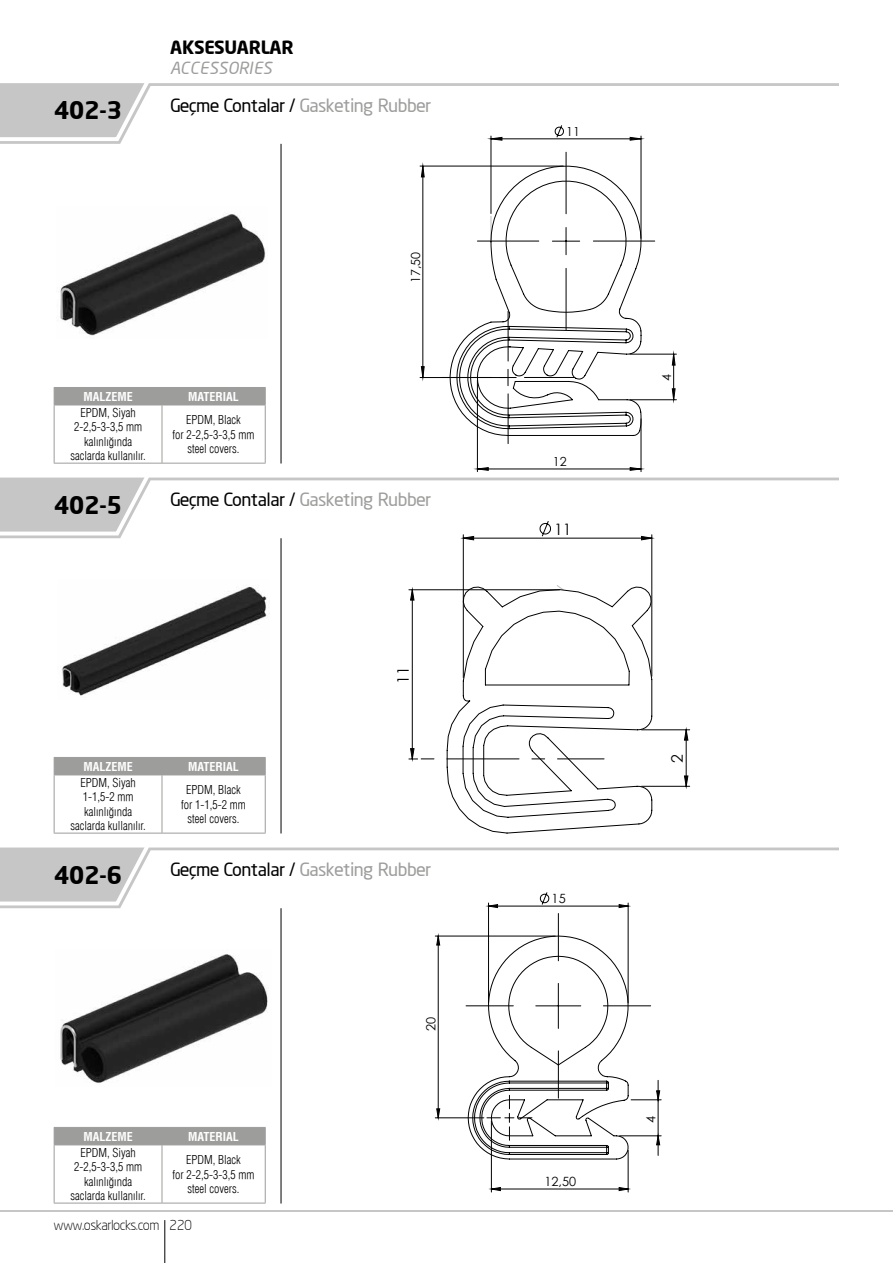
<style>
.page{position:relative;width:893px;height:1263px;background:#fff}
.page>*{position:absolute;margin:0;border:0;box-sizing:border-box;transform-origin:0 0}
.t1{font:700 24px "Neo Sans";color:#000}
.t2{font:18px "Neo Sans";color:#9d9d9c}
.t3{font:700 18px "Neo Sans";color:#000}
.t4{font:italic 16.5px "Neo Sans";color:#9d9d9c}
.t5{font:15.75px "Century Gothic";color:#020203}
.t6{font:300 13.5px "Neo Sans";color:#000}
.t7{font:12.75px "Century Gothic";color:#020203}
.t8{font:12.45px "Century Gothic";color:#020203}
.t9{font:300 condensed 12px/14.4px "Helvetica";color:#000;text-align:center}
.t10{font:700 condensed 12px "Helvetica";color:#fff}
.s1{color:#000}
</style>
<div class="page">
<hr style="left:0;top:1210px;width:893px;height:2px;background:#c6c6c6">
<hr style="left:164px;top:1220px;width:1px;height:43px;background:#000">
<img style="left:60px;top:954px;width:208px;height:129px">
<img style="left:61px;top:586px;width:206px;height:110px">
<img style="left:60px;top:213px;width:206px;height:123px">
<svg style="left:0;top:83px;width:839px;height:61px"></svg>
<svg style="left:0;top:83px;width:156px;height:60px"></svg>
<svg style="left:0;top:478px;width:839px;height:60px"></svg>
<svg style="left:0;top:477px;width:156px;height:60px"></svg>
<svg style="left:0;top:847px;width:839px;height:61px"></svg>
<svg style="left:0;top:847px;width:156px;height:60px"></svg>
<div style="left:54px;top:1127px;width:212px;height:17px;background:#9d9d9c"></div>
<hr style="left:54px;top:1144px;width:108px;height:1px;background:#9d9d9c">
<hr style="left:54px;top:1145px;width:1px;height:58px;background:#9d9d9c">
<hr style="left:162px;top:1144px;width:104px;height:1px;background:#9d9d9c">
<hr style="left:162px;top:1145px;width:1px;height:58px;background:#9d9d9c">
<hr style="left:265px;top:1145px;width:1px;height:58px;background:#9d9d9c">
<hr style="left:54px;top:1203px;width:108px;height:1px;background:#9d9d9c">
<hr style="left:162px;top:1203px;width:104px;height:1px;background:#9d9d9c">
<div style="left:54px;top:387px;width:212px;height:18px;background:#9d9d9c"></div>
<hr style="left:54px;top:405px;width:108px;height:1px;background:#9d9d9c">
<hr style="left:54px;top:405px;width:1px;height:58px;background:#9d9d9c">
<hr style="left:162px;top:405px;width:104px;height:1px;background:#9d9d9c">
<hr style="left:162px;top:405px;width:1px;height:58px;background:#9d9d9c">
<hr style="left:265px;top:405px;width:1px;height:58px;background:#9d9d9c">
<hr style="left:54px;top:463px;width:108px;height:1px;background:#9d9d9c">
<hr style="left:162px;top:463px;width:104px;height:1px;background:#9d9d9c">
<div style="left:54px;top:757px;width:212px;height:17px;background:#9d9d9c"></div>
<hr style="left:54px;top:774px;width:108px;height:1px;background:#9d9d9c">
<hr style="left:54px;top:775px;width:1px;height:58px;background:#9d9d9c">
<hr style="left:162px;top:774px;width:104px;height:1px;background:#9d9d9c">
<hr style="left:162px;top:775px;width:1px;height:58px;background:#9d9d9c">
<hr style="left:265px;top:775px;width:1px;height:58px;background:#9d9d9c">
<hr style="left:54px;top:833px;width:108px;height:1px;background:#9d9d9c">
<hr style="left:162px;top:833px;width:104px;height:1px;background:#9d9d9c">
<hr style="left:281px;top:908px;width:1px;height:295px;background:#000">
<hr style="left:281px;top:538px;width:1px;height:295px;background:#000">
<hr style="left:281px;top:144px;width:1px;height:319px;background:#000">
<svg style="left:421px;top:137px;width:255px;height:334px"></svg>
<hr style="left:593px;top:241px;width:62px;height:1px;background:#020203">
<hr style="left:566px;top:152px;width:1px;height:62px;background:#020203">
<hr style="left:508px;top:394px;width:1px;height:50px;background:#020203">
<hr style="left:491px;top:136px;width:1px;height:77px;background:#020203">
<hr style="left:641px;top:136px;width:1px;height:102px;background:#020203">
<hr style="left:641px;top:420px;width:1px;height:52px;background:#020203">
<hr style="left:477px;top:380px;width:1px;height:92px;background:#020203">
<hr style="left:630px;top:399px;width:46px;height:1px;background:#020203">
<hr style="left:630px;top:354px;width:46px;height:1px;background:#020203">
<hr style="left:420px;top:377px;width:85px;height:1px;background:#020203">
<hr style="left:420px;top:166px;width:143px;height:1px;background:#020203">
<svg style="left:491px;top:125px;width:150px;height:15px"></svg>
<svg style="left:478px;top:468px;width:163px;height:2px"></svg>
<svg style="left:672px;top:354px;width:3px;height:46px"></svg>
<svg style="left:421px;top:166px;width:3px;height:211px"></svg>
<svg style="left:449px;top:165px;width:193px;height:271px"></svg>
<svg style="left:410px;top:536px;width:279px;height:250px"></svg>
<hr style="left:651px;top:535px;width:1px;height:141px;background:#020203">
<hr style="left:463px;top:535px;width:1px;height:143px;background:#020203">
<hr style="left:641px;top:786px;width:49px;height:1px;background:#020203">
<hr style="left:641px;top:729px;width:49px;height:1px;background:#020203">
<svg style="left:409px;top:585px;width:195px;height:175px"></svg>
<svg style="left:463px;top:520px;width:189px;height:20px"></svg>
<svg style="left:684px;top:730px;width:4px;height:56px"></svg>
<svg style="left:446px;top:586px;width:207px;height:248px"></svg>
<svg style="left:436px;top:904px;width:224px;height:287px"></svg>
<hr style="left:558px;top:913px;width:1px;height:48px;background:#020203">
<hr style="left:466px;top:1005px;width:47px;height:1px;background:#020203">
<hr style="left:603px;top:1005px;width:48px;height:1px;background:#020203">
<hr style="left:628px;top:1150px;width:1px;height:42px;background:#020203">
<hr style="left:491px;top:1121px;width:1px;height:71px;background:#020203">
<hr style="left:628px;top:903px;width:1px;height:100px;background:#020203">
<hr style="left:488px;top:903px;width:1px;height:100px;background:#020203">
<hr style="left:620px;top:1135px;width:41px;height:1px;background:#020203">
<hr style="left:631px;top:1099px;width:30px;height:1px;background:#020203">
<hr style="left:435px;top:1117px;width:49px;height:1px;background:#020203">
<hr style="left:435px;top:936px;width:120px;height:1px;background:#020203">
<svg style="left:491px;top:1187px;width:137px;height:3px"></svg>
<svg style="left:488px;top:892px;width:140px;height:15px"></svg>
<svg style="left:657px;top:1080px;width:3px;height:75px"></svg>
<svg style="left:437px;top:936px;width:3px;height:182px"></svg>
<svg style="left:467px;top:935px;width:162px;height:225px"></svg>
<h2 class="t3" style="left:170px;top:36px;width:125px">AKSESUARLAR</h2>
<h3 class="t4" style="left:170px;top:58px;width:104px">ACCESSORIES</h3>
<h1 class="t1" style="left:54px;top:95px;width:70px">402-3</h1>
<h2 class="t2" style="left:170px;top:94px;width:262px"><span class="s1">Geçme Contalar /</span> Gasketing Rubber</h2>
<p class="t10" style="left:83px;top:389px;width:51px">MALZEME</p>
<p class="t10" style="left:188px;top:389px;width:52px">MATERIAL</p>
<p class="t9" style="left:70px;top:405px;width:77px">EPDM, Siyah<br>2-2,5-3-3,5 mm kalınlığında saclarda kullanılır.</p>
<p class="t9" style="left:173px;top:412px;width:83px">EPDM, Black<br>for 2-2,5-3-3,5 mm steel covers.</p>
<p class="t8" style="left:407px;top:283px;width:33px;rotate:-90deg">17,50</p>
<h1 class="t1" style="left:54px;top:489px;width:70px">402-5</h1>
<h2 class="t2" style="left:170px;top:489px;width:262px"><span class="s1">Geçme Contalar /</span> Gasketing Rubber</h2>
<p class="t10" style="left:83px;top:759px;width:51px">MALZEME</p>
<p class="t10" style="left:188px;top:759px;width:52px">MATERIAL</p>
<p class="t9" style="left:70px;top:775px;width:77px">EPDM, Siyah<br>1-1,5-2 mm kalınlığında saclarda kullanılır.</p>
<p class="t9" style="left:181px;top:782px;width:66px">EPDM, Black for 1-1,5-2 mm steel covers.</p>
<h3 class="t5" style="left:392px;top:684px;width:19px;rotate:-90deg">11</h3>
<h1 class="t1" style="left:54px;top:859px;width:70px">402-6</h1>
<h2 class="t2" style="left:170px;top:859px;width:262px"><span class="s1">Geçme Contalar /</span> Gasketing Rubber</h2>
<p class="t10" style="left:83px;top:1129px;width:51px">MALZEME</p>
<p class="t10" style="left:188px;top:1129px;width:52px">MATERIAL</p>
<p class="t9" style="left:70px;top:1145px;width:77px">EPDM, Siyah<br>2-2,5-3-3,5 mm kalınlığında saclarda kullanılır.</p>
<p class="t9" style="left:173px;top:1152px;width:83px">EPDM, Black<br>for 2-2,5-3-3,5 mm steel covers.</p>
<p class="t6" style="left:53px;top:1217px;width:140px">www.oskarlocks.com 220</p>
<p class="t7" style="left:422px;top:1031px;width:16px;rotate:-90deg">20</p>
<p class="t8" style="left:566px;top:123px;width:15px">11</p>
<p class="t8" style="left:553px;top:453px;width:15px">12</p>
<h3 class="t5" style="left:554px;top:518px;width:19px">11</h3>
<p class="t8" style="left:658px;top:381px;width:8px;rotate:-90deg">4</p>
<p class="t7" style="left:552px;top:890px;width:16px">15</p>
<h3 class="t5" style="left:666px;top:763px;width:10px;rotate:-90deg">2</h3>
<p class="t7" style="left:544px;top:1173px;width:33px">12,50</p>
<p class="t7" style="left:642px;top:1123px;width:9px;rotate:-90deg">4</p>
</div>
